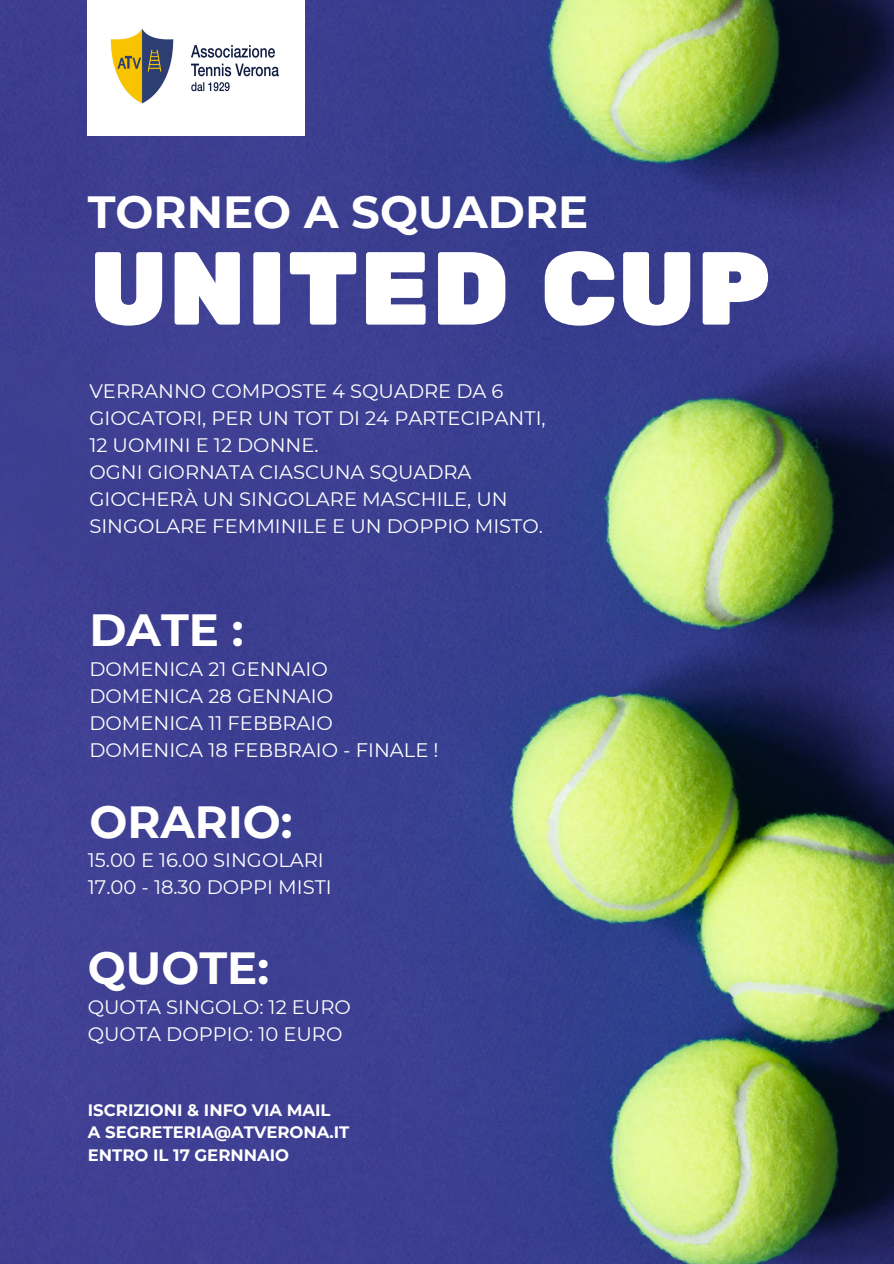
<style>
.page{position:relative;width:894px;height:1264px;background:#fff}
.page>*{position:absolute;margin:0;border:0;box-sizing:border-box;transform-origin:0 0}
.t1{font:103.5px "Rubik One";color:#fff}
.t2{font:700 45px "Montserrat";color:#fff}
.t3{font:19.5px/27px "Montserrat";color:#fff}
.t4{font:700 16.5px "Montserrat";color:#fff}
</style>
<div class="page">
<img style="left:0;top:0;width:893px;height:1263px">
<img style="left:88px;top:0;width:216px;height:135px">
<p class="t2" style="left:88px;top:184px;width:502px">TORNEO A SQUADRE</p>
<p class="t1" style="left:89px;top:228px;width:683px">UNITED CUP</p>
<p class="t3" style="left:89px;top:377px;width:457px">VERRANNO COMPOSTE 4 SQUADRE DA 6<br>GIOCATORI, PER UN TOT DI 24 PARTECIPANTI,<br>12 UOMINI E 12 DONNE.</p>
<p class="t3" style="left:89px;top:458px;width:455px">OGNI GIORNATA CIASCUNA SQUADRA<br>GIOCHERÀ UN SINGOLARE MASCHILE, UN<br>SINGOLARE FEMMINILE E UN DOPPIO MISTO.</p>
<p class="t2" style="left:89px;top:602px;width:156px">DATE :</p>
<p class="t3" style="left:89px;top:655px;width:240px">DOMENICA 21 GENNAIO</p>
<p class="t3" style="left:89px;top:682px;width:245px">DOMENICA 28 GENNAIO</p>
<p class="t3" style="left:89px;top:709px;width:245px">DOMENICA 11 FEBBRAIO</p>
<p class="t3" style="left:89px;top:736px;width:351px">DOMENICA 18 FEBBRAIO - FINALE !</p>
<p class="t2" style="left:89px;top:794px;width:205px">ORARIO:</p>
<p class="t3" style="left:88px;top:847px;width:237px">15.00 E 16.00 SINGOLARI</p>
<p class="t3" style="left:88px;top:874px;width:245px">17.00 - 18.30 DOPPI MISTI</p>
<p class="t2" style="left:88px;top:940px;width:183px">QUOTE:</p>
<p class="t3" style="left:88px;top:993px;width:264px">QUOTA SINGOLO: 12 EURO</p>
<p class="t3" style="left:88px;top:1020px;width:256px">QUOTA DOPPIO: 10 EURO</p>
<p class="t4" style="left:88px;top:1099px;width:244px">ISCRIZIONI &amp; INFO VIA MAIL</p>
<p class="t4" style="left:88px;top:1121px;width:263px">A SEGRETERIA@ATVERONA.IT</p>
<p class="t4" style="left:88px;top:1144px;width:203px">ENTRO IL 17 GERNNAIO</p>
</div>
